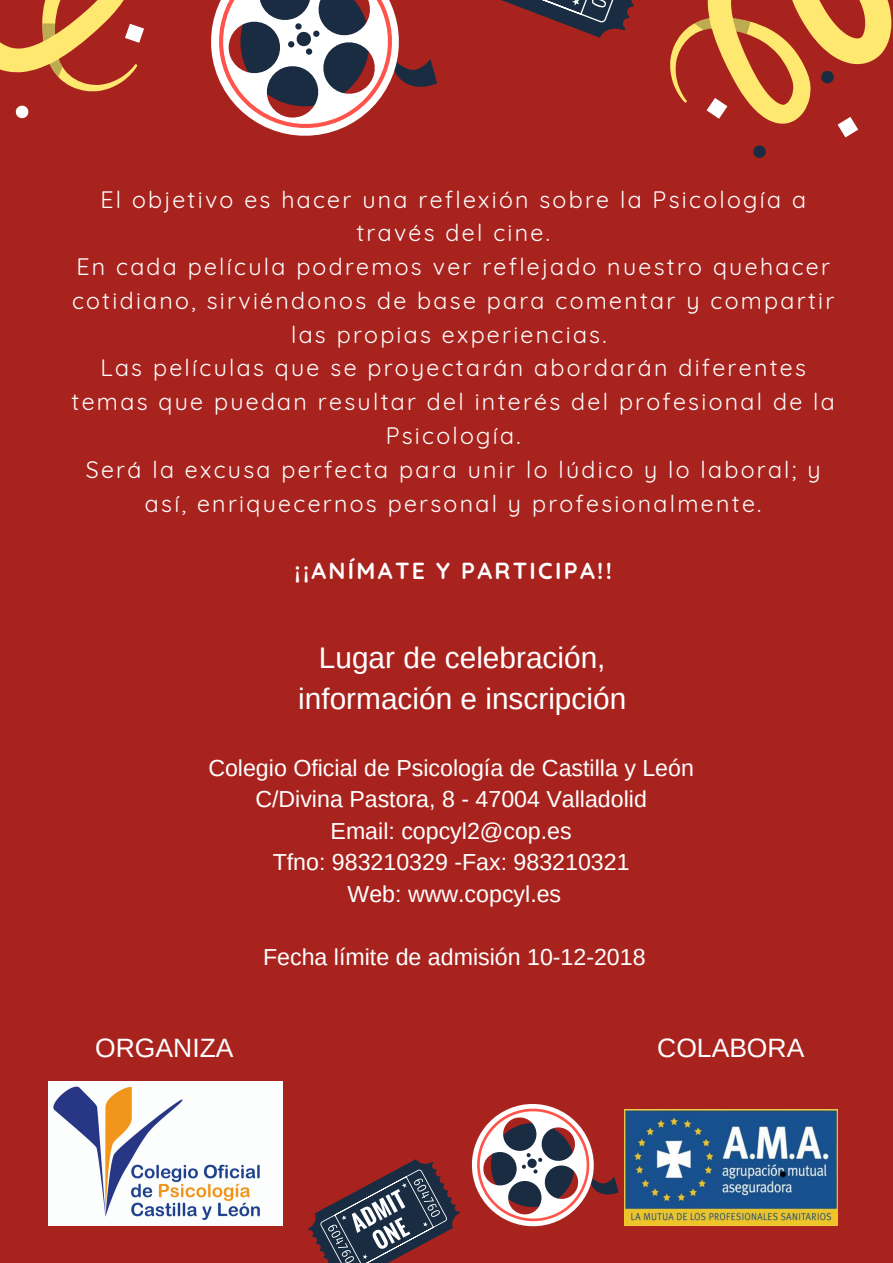
<style>
.page{position:relative;width:893px;height:1263px;background:#a9231e}
.page>*{position:absolute;margin:0;border:0;box-sizing:border-box;transform-origin:0 0}
.t1{font:29.85px/41.7px "Arimo";color:#fff;text-align:center}
.t2{font:26.55px "Arimo";color:#fff}
.t3{font:23.25px/33.8px "Quicksand";letter-spacing:.1em;color:#fff;text-align:center}
.t4{font:23.25px/31.5px "Arimo";color:#fff;text-align:center}
.t5{font:700 23.25px "Quicksand";letter-spacing:.1em;color:#fff}
</style>
<div class="page">
<svg style="left:670px;top:0;width:222px;height:158px"></svg>
<svg style="left:501px;top:0;width:133px;height:38px"></svg>
<svg style="left:0;top:0;width:438px;height:136px"></svg>
<svg style="left:308px;top:1104px;width:311px;height:159px"></svg>
<img style="left:48px;top:1081px;width:235px;height:144px">
<img style="left:625px;top:1109px;width:213px;height:116px">
<p class="t3" style="left:72px;top:182px;width:765px">El objetivo es hacer una reflexión sobre la Psicología a través del cine.<br>En cada película podremos ver reflejado nuestro quehacer cotidiano, sirviéndonos de base para comentar y compartir las propias experiencias.<br>Las películas que se proyectarán abordarán diferentes temas que puedan resultar del interés del profesional de la Psicología.<br>Será la excusa perfecta para unir lo lúdico y lo laboral; y así, enriquecernos personal y profesionalmente.</p>
<p class="t5" style="left:295px;top:556px;width:319px">¡¡ANÍMATE Y PARTICIPA!!</p>
<p class="t1" style="left:298px;top:636px;width:329px">Lugar de celebración, información e inscripción</p>
<p class="t4" style="left:208px;top:752px;width:487px">Colegio Oficial de Psicología de Castilla y León<br>C/Divina Pastora, 8 - 47004 Valladolid<br>Email: copcyl2@cop.es<br>Tfno: 983210329 -Fax: 983210321<br>Web: www.copcyl.es</p>
<p class="t4" style="left:263px;top:941px;width:384px">Fecha límite de admisión 10-12-2018</p>
<p class="t2" style="left:95px;top:1033px;width:140px">ORGANIZA</p>
<p class="t2" style="left:657px;top:1033px;width:149px">COLABORA</p>
</div>
